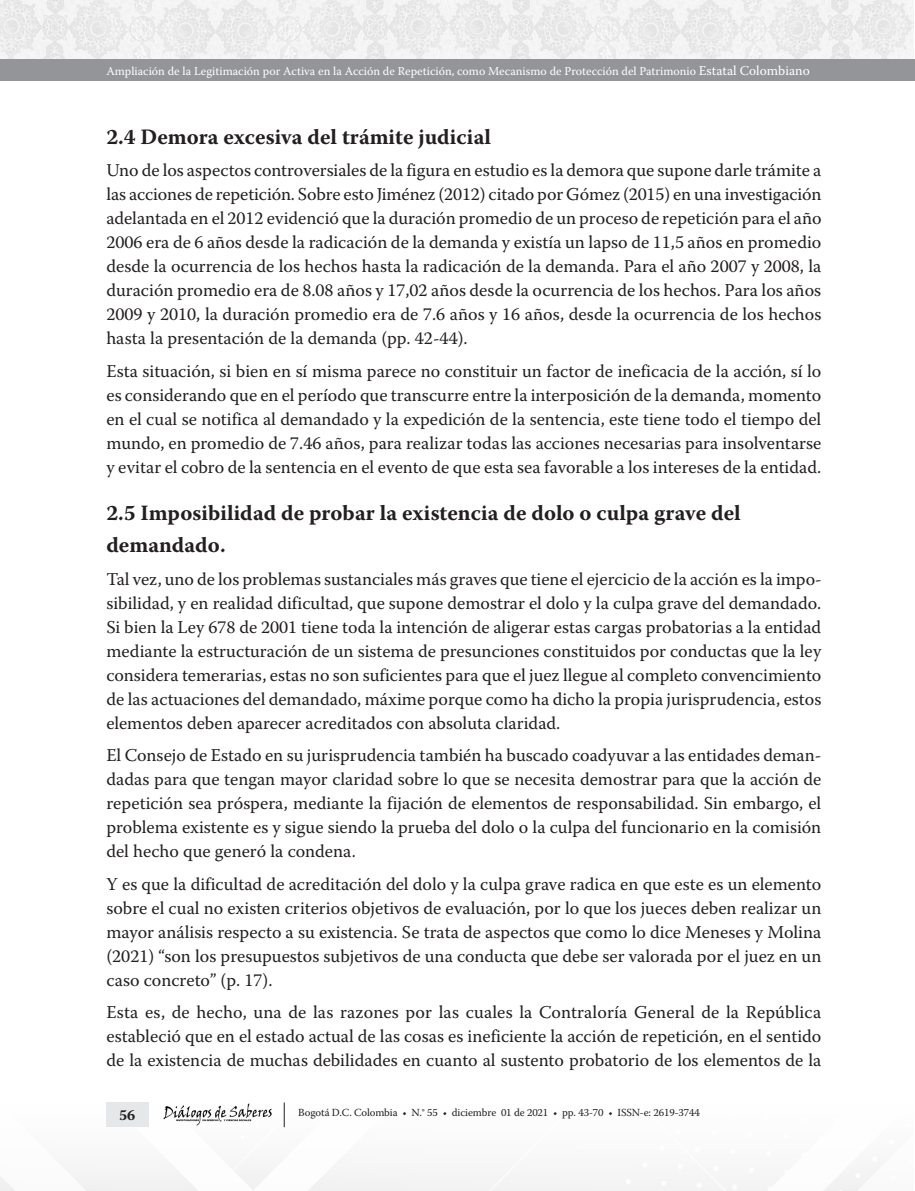
<style>
.page{position:relative;width:915px;height:1191px;background:#fff}
.page>*{position:absolute;margin:0;border:0;box-sizing:border-box;transform-origin:0 0}
.t1{font:700 21.75px/32.7px "Warnock Pro";letter-spacing:.005em;color:#231f20}
.t2{font:18px/24px "Warnock Pro";color:#231f20;text-align:justify}
.t3{font:700 15px "Warnock Pro";color:#231f20}
.t4{font:12px "Warnock Pro";color:#fff}
.t5{font:10.8px "Warnock Pro";letter-spacing:-.01em;color:#231f20}
.s1{font-size:13.5px}
</style>
<div class="page">
<img style="left:0;top:0;width:913px;height:60px">
<div style="left:0;top:60px;width:914px;height:21px;background:#939598"></div>
<div style="left:106px;top:1102px;width:43px;height:24px;background:#e6e7e9"></div>
<img style="left:163px;top:1103px;width:109px;height:23px">
<svg style="left:284px;top:1102px;width:1px;height:25px"></svg>
<p class="t4" style="left:106px;top:64px;width:704px">Ampliación de la Legitimación por Activa en la Acción de Repetición, como Mecanismo de Protección del Patrimonio <span class="s1">Estatal Colombiano</span></p>
<p class="t1" style="left:106px;top:120px;width:386px">2.4 Demora excesiva del trámite judicial</p>
<p class="t2" style="left:106px;top:158px;width:716px">Uno de los aspectos controversiales de la figura en estudio es la demora que supone darle trámite a las acciones de repetición. Sobre esto Jiménez (2012) citado por Gómez (2015) en una investigación adelantada en el 2012 evidenció que la duración promedio de un proceso de repetición para el año 2006 era de 6 años desde la radicación de la demanda y existía un lapso de 11,5 años en promedio desde la ocurrencia de los hechos hasta la radicación de la demanda. Para el año 2007 y 2008, la duración promedio era de 8.08 años y 17,02 años desde la ocurrencia de los hechos. Para los años 2009 y 2010, la duración promedio era de 7.6 años y 16 años, desde la ocurrencia de los hechos hasta la presentación de la demanda (pp. 42-44).</p>
<p class="t2" style="left:106px;top:358px;width:716px">Esta situación, si bien en sí misma parece no constituir un factor de ineficacia de la acción, sí lo es considerando que en el período que transcurre entre la interposición de la demanda, momento en el cual se notifica al demandado y la expedición de la sentencia, este tiene todo el tiempo del mundo, en promedio de 7.46 años, para realizar todas las acciones necesarias para insolventarse y evitar el cobro de la sentencia en el evento de que esta sea favorable a los intereses de la entidad.</p>
<p class="t1" style="left:106px;top:495px;width:635px">2.5 Imposibilidad de probar la existencia de dolo o culpa grave del demandado.</p>
<p class="t2" style="left:106px;top:566px;width:716px">Tal vez, uno de los problemas sustanciales más graves que tiene el ejercicio de la acción es la impo&shy;sibilidad, y en realidad dificultad, que supone demostrar el dolo y la culpa grave del demandado.<br>Si bien la Ley 678 de 2001 tiene toda la intención de aligerar estas cargas probatorias a la entidad mediante la estructuración de un sistema de presunciones constituidos por conductas que la ley considera temerarias, estas no son suficientes para que el juez llegue al completo convencimiento de las actuaciones del demandado, máxime porque como ha dicho la propia jurisprudencia, estos elementos deben aparecer acreditados con absoluta claridad.</p>
<p class="t2" style="left:106px;top:743px;width:716px">El Consejo de Estado en su jurisprudencia también ha buscado coadyuvar a las entidades deman&shy;dadas para que tengan mayor claridad sobre lo que se necesita demostrar para que la acción de repetición sea próspera, mediante la fijación de elementos de responsabilidad. Sin embargo, el problema existente es y sigue siendo la prueba del dolo o la culpa del funcionario en la comisión del hecho que generó la condena.</p>
<p class="t2" style="left:106px;top:871px;width:716px">Y es que la dificultad de acreditación del dolo y la culpa grave radica en que este es un elemento sobre el cual no existen criterios objetivos de evaluación, por lo que los jueces deben realizar un mayor análisis respecto a su existencia. Se trata de aspectos que como lo dice Meneses y Molina (2021) “son los presupuestos subjetivos de una conducta que debe ser valorada por el juez en un caso concreto” (p. 17).</p>
<p class="t2" style="left:106px;top:1000px;width:716px">Esta es, de hecho, una de las razones por las cuales la Contraloría General de la República estableció que en el estado actual de las cosas es ineficiente la acción de repetición, en el sentido de la existencia de muchas debilidades en cuanto al sustento probatorio de los elementos de la</p>
<p class="t3" style="left:119px;top:1106px;width:18px">56</p>
<p class="t5" style="left:298px;top:1106px;width:403px">Bogotá D.C. Colombia • N.° 55 • diciembre 01 de 2021 • pp. 43-70 • ISSN-e: 2619-3744</p>
</div>
